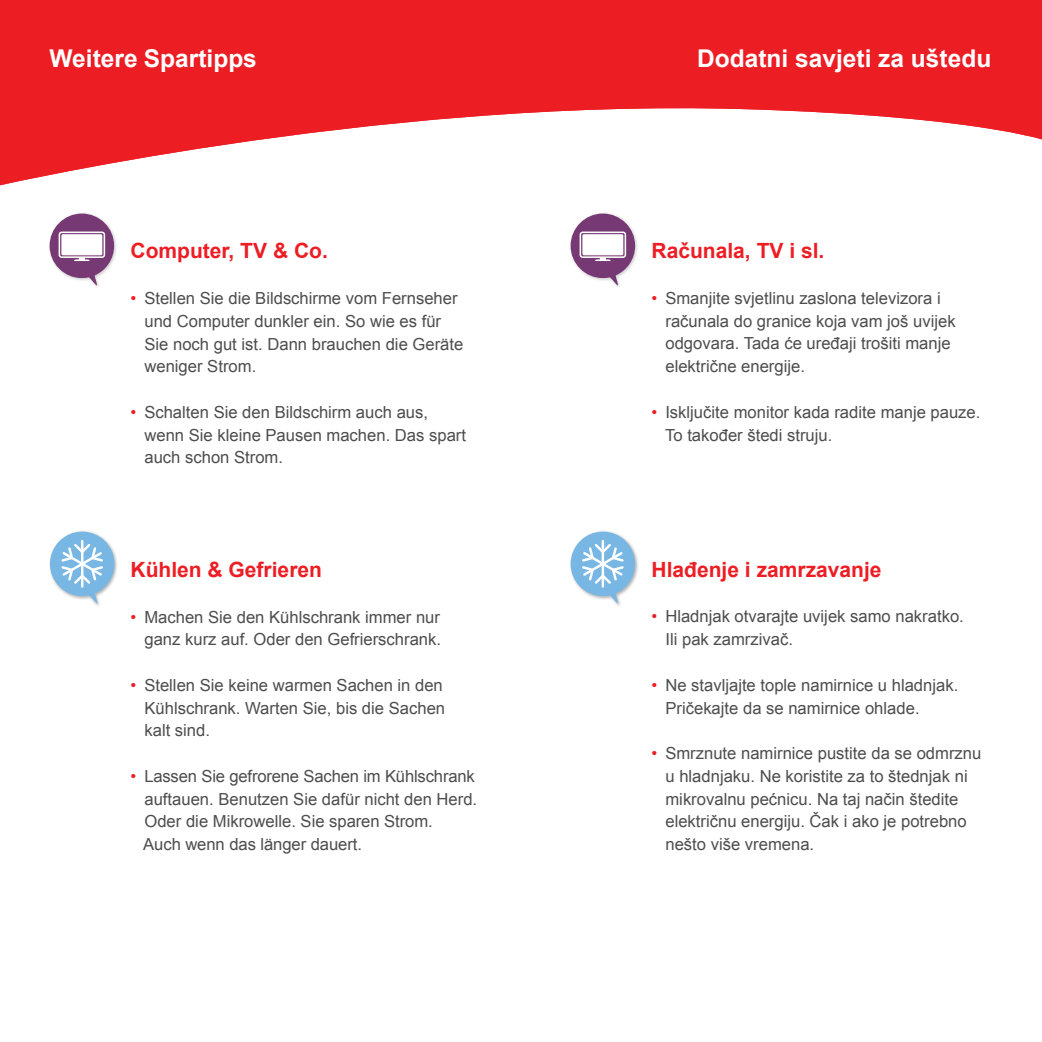
<style>
.page{position:relative;width:1042px;height:1042px;background:#fff}
.page>*{position:absolute;margin:0;border:0;box-sizing:border-box;transform-origin:0 0}
.t1{font:700 24.5px "Arial";color:#fff}
.t2{font:700 21px "Arial";color:#ed1d24}
.t3{font:16.62px/22.8px "Arial";color:#4d4d4f}
.s1{color:#ed1d24}
</style>
<div class="page">
<svg style="left:0;top:0;width:1042px;height:186px;fill:#ed1d24"></svg>
<div style="left:49px;top:530px;width:70px;height:77px;background:#000;opacity:.3"></div>
<svg style="left:50px;top:531px;width:64px;height:73px"></svg>
<div style="left:569px;top:530px;width:70px;height:77px;background:#000;opacity:.3"></div>
<svg style="left:570px;top:531px;width:65px;height:73px"></svg>
<div style="left:48px;top:212px;width:70px;height:77px;background:#000;opacity:.2"></div>
<svg style="left:50px;top:214px;width:64px;height:72px"></svg>
<div style="left:61px;top:234px;width:41px;height:21px;background:#fff"></div>
<div style="left:569px;top:212px;width:70px;height:77px;background:#000;opacity:.2"></div>
<svg style="left:570px;top:214px;width:65px;height:72px"></svg>
<div style="left:582px;top:234px;width:41px;height:21px;background:#fff"></div>
<h1 class="t1" style="left:50px;top:43px;width:209px">Weitere Spartipps</h1>
<h1 class="t1" style="left:697px;top:43px;width:296px">Dodatni savjeti za uštedu</h1>
<p class="t2" style="left:131px;top:237px;width:199px">Computer, TV &amp; Co.</p>
<p class="t2" style="left:651px;top:237px;width:174px">Računala, TV i sl.</p>
<p class="t3" style="left:144px;top:287px;width:320px;text-indent:-14px"><span class="s1">•</span> Stellen Sie die Bildschirme vom Fernseher und Computer dunkler ein. So wie es für Sie noch gut ist. Dann brauchen die Geräte weniger Strom.</p>
<p class="t3" style="left:144px;top:401px;width:323px;text-indent:-14px"><span class="s1">•</span> Schalten Sie den Bildschirm auch aus, wenn Sie kleine Pausen machen. Das spart auch schon Strom.</p>
<p class="t3" style="left:665px;top:287px;width:292px;text-indent:-14px"><span class="s1">•</span> Smanjite svjetlinu zaslona televizora i računala do granice koja vam još uvijek odgovara. Tada će uređaji trošiti manje električne energije.</p>
<p class="t3" style="left:665px;top:401px;width:317px;text-indent:-14px"><span class="s1">•</span> Isključite monitor kada radite manje pauze.<br>To također štedi struju.</p>
<p class="t2" style="left:131px;top:555px;width:193px">Kühlen &amp; Gefrieren</p>
<p class="t2" style="left:651px;top:555px;width:231px">Hlađenje i zamrzavanje</p>
<p class="t3" style="left:131px;top:605px;width:312px;text-align:right"><span class="s1">•</span> Machen Sie den Kühlschrank immer nur ganz kurz auf. Oder den Gefrierschrank.</p>
<p class="t3" style="left:144px;top:674px;width:302px;text-indent:-14px"><span class="s1">•</span> Stellen Sie keine warmen Sachen in den<br>Kühlschrank. Warten Sie, bis die Sachen kalt sind.</p>
<p class="t3" style="left:143px;top:765px;width:335px;text-indent:-13px"><span class="s1">•</span> Lassen Sie gefrorene Sachen im Kühlschrank auftauen. Benutzen Sie dafür nicht den Herd.<br>Oder die Mikrowelle. Sie sparen Strom.<br>Auch wenn das länger dauert.</p>
<p class="t3" style="left:665px;top:605px;width:300px;text-indent:-14px"><span class="s1">•</span> Hladnjak otvarajte uvijek samo nakratko.<br>Ili pak zamrzivač.</p>
<p class="t3" style="left:665px;top:674px;width:294px;text-indent:-14px"><span class="s1">•</span> Ne stavljajte tople namirnice u hladnjak.<br>Pričekajte da se namirnice ohlade.</p>
<p class="t3" style="left:665px;top:742px;width:317px;text-indent:-14px"><span class="s1">•</span> Smrznute namirnice pustite da se odmrznu u hladnjaku. Ne koristite za to štednjak ni mikrovalnu pećnicu. Na taj način štedite električnu energiju. Čak i ako je potrebno nešto više vremena.</p>
</div>
